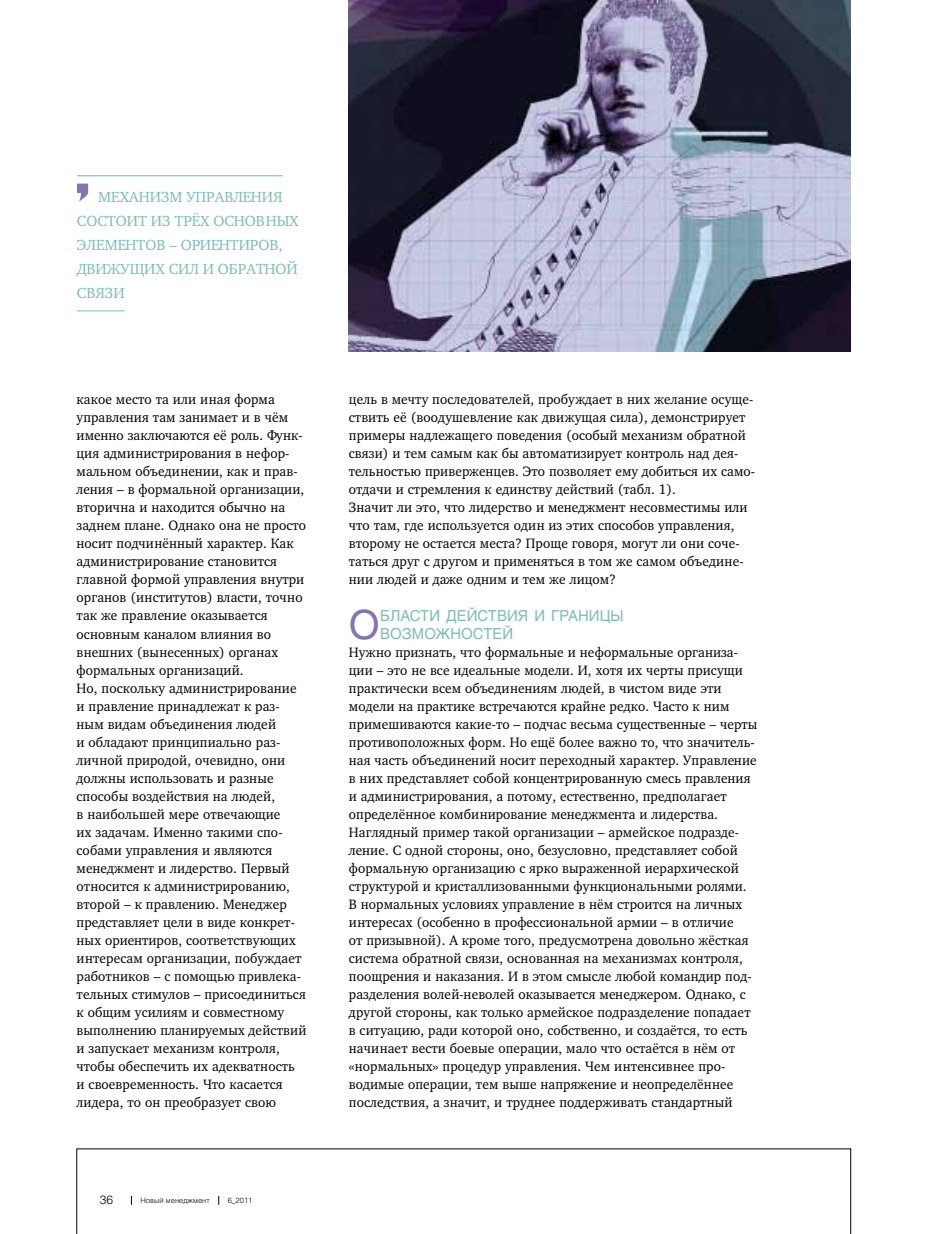
<style>
.page{position:relative;width:936px;height:1234px;background:#fff}
.page>*{position:absolute;margin:0;border:0;box-sizing:border-box;transform-origin:0 0}
.t1{font:39.75px "Helios";color:#8276b1}
.t2{font:15px "Charter C";letter-spacing:.15em;color:#7dbdb7}
.t3{font:15px/18px "Helios";letter-spacing:.005em;color:#7dbdb7}
.t4{font:13.95px/18px "Charter C";letter-spacing:.01em;color:#000;scale:.96 1}
.t5{font:300 12px "Helios";color:#000}
.t6{font:300 7.5px "Helios";color:#000}
</style>
<div class="page">
<hr style="left:77px;top:175px;width:205px;height:1px;background:#7dbdb7">
<hr style="left:77px;top:310px;width:48px;height:1px;background:#7dbdb7">
<svg style="left:77px;top:183px;width:11px;height:19px"></svg>
<img style="left:349px;top:0;width:501px;height:351px">
<svg style="left:77px;top:1148px;width:773px;height:85px"></svg>
<p class="t2" style="left:98px;top:188px;width:43px">Механи</p>
<p class="t2" style="left:161px;top:188px;width:121px">зм управления</p>
<p class="t2" style="left:77px;top:212px;width:11px">состоит</p>
<p class="t2" style="left:151px;top:212px;width:74px">из трёх основн</p>
<p class="t2" style="left:277px;top:212px;width:22px">ых</p>
<p class="t2" style="left:77px;top:236px;width:60px">элементов</p>
<p class="t2" style="left:169px;top:236px;width:61px">– ориенти</p>
<p class="t2" style="left:250px;top:236px;width:34px">ров,</p>
<p class="t2" style="left:77px;top:260px;width:11px">дви</p>
<p class="t2" style="left:107px;top:260px;width:151px">жущих сил и обратно</p>
<p class="t2" style="left:286px;top:260px;width:13px">й</p>
<p class="t2" style="left:77px;top:284px;width:47px">связи</p>
<p class="t4" style="left:77px;top:391px;width:241px">какое место та или иная форма управления там занимает и в чём именно заключаются её роль. Функ&shy;ция администрирования в нефор&shy;мальном объединении, как и прав&shy;ления – в формальной организации, вторична и находится обычно на заднем плане. Однако она не просто носит подчинённый характер. Как администрирование становится главной формой управления внутри органов (институтов) власти, точно так же правление оказывается основным каналом влияния во внешних (вынесенных) органах формальных организаций.<br>Но, поскольку администрирование и правление принадлежат к раз&shy;ным видам объединения людей<br>и обладают принципиально раз&shy;личной природой, очевидно, они должны использовать и разные способы воздействия на людей,<br>в наибольшей мере отвечающие<br>их задачам. Именно такими спо&shy;собами управления и являются менеджмент и лидерство. Первый относится к администрированию, второй – к правлению. Менеджер представляет цели в виде конкрет&shy;ных ориентиров, соответствующих интересам организации, побуждает работников – с помощью привлека&shy;тельных стимулов – присоединиться к общим усилиям и совместному выполнению планируемых действий и запускает механизм контроля, чтобы обеспечить их адекватность и своевременность. Что касается лидера, то он преобразует свою</p>
<p class="t4" style="left:349px;top:390px;width:424px">цель в мечту последователей, пробуждает в них желание осуще&shy;ствить её (воодушевление как движущая сила), демонстрирует примеры надлежащего поведения (особый механизм обратной связи) и тем самым как бы автоматизирует контроль над дея&shy;тельностью приверженцев. Это позволяет ему добиться их само&shy;отдачи и стремления к единству действий (табл. 1).<br>Значит ли это, что лидерство и менеджмент несовместимы или что там, где используется один из этих способов управления, второму не остается места? Проще говоря, могут ли они соче&shy;таться друг с другом и применяться в том же самом объедине&shy;нии людей и даже одним и тем же лицом?</p>
<h1 class="t1" style="left:349px;top:600px;width:29px">О</h1>
<p class="t3" style="left:380px;top:606px;width:245px">бласти действия и границы возможностей</p>
<p class="t4" style="left:349px;top:643px;width:427px">Нужно признать, что формальные и неформальные организа&shy;ции – это не все идеальные модели. И, хотя их черты присущи практически всем объединениям людей, в чистом виде эти модели на практике встречаются крайне редко. Часто к ним примешиваются какие-то – подчас весьма существенные – черты противоположных форм. Но ещё более важно то, что значитель&shy;ная часть объединений носит переходный характер. Управление в них представляет собой концентрированную смесь правления и администрирования, а потому, естественно, предполагает определённое комбинирование менеджмента и лидерства.<br>Наглядный пример такой организации – армейское подразде&shy;ление. С одной стороны, оно, безусловно, представляет собой формальную организацию с ярко выраженной иерархической структурой и кристаллизованными функциональными ролями.<br>В нормальных условиях управление в нём строится на личных интересах (особенно в профессиональной армии – в отличие<br>от призывной). А кроме того, предусмотрена довольно жёсткая система обратной связи, основанная на механизмах контроля, поощрения и наказания. И в этом смысле любой командир под&shy;разделения волей-неволей оказывается менеджером. Однако, с другой стороны, как только армейское подразделение попадает в ситуацию, ради которой оно, собственно, и создаётся, то есть начинает вести боевые операции, мало что остаётся в нём от «нормальных» процедур управления. Чем интенсивнее про&shy;водимые операции, тем выше напряжение и неопределённее последствия, а значит, и труднее поддерживать стандартный</p>
<p class="t5" style="left:100px;top:1192px;width:15px">36</p>
<p class="t6" style="left:140px;top:1195px;width:71px">Новый менеджмент</p>
<p class="t6" style="left:228px;top:1195px;width:26px">6_2011</p>
</div>
